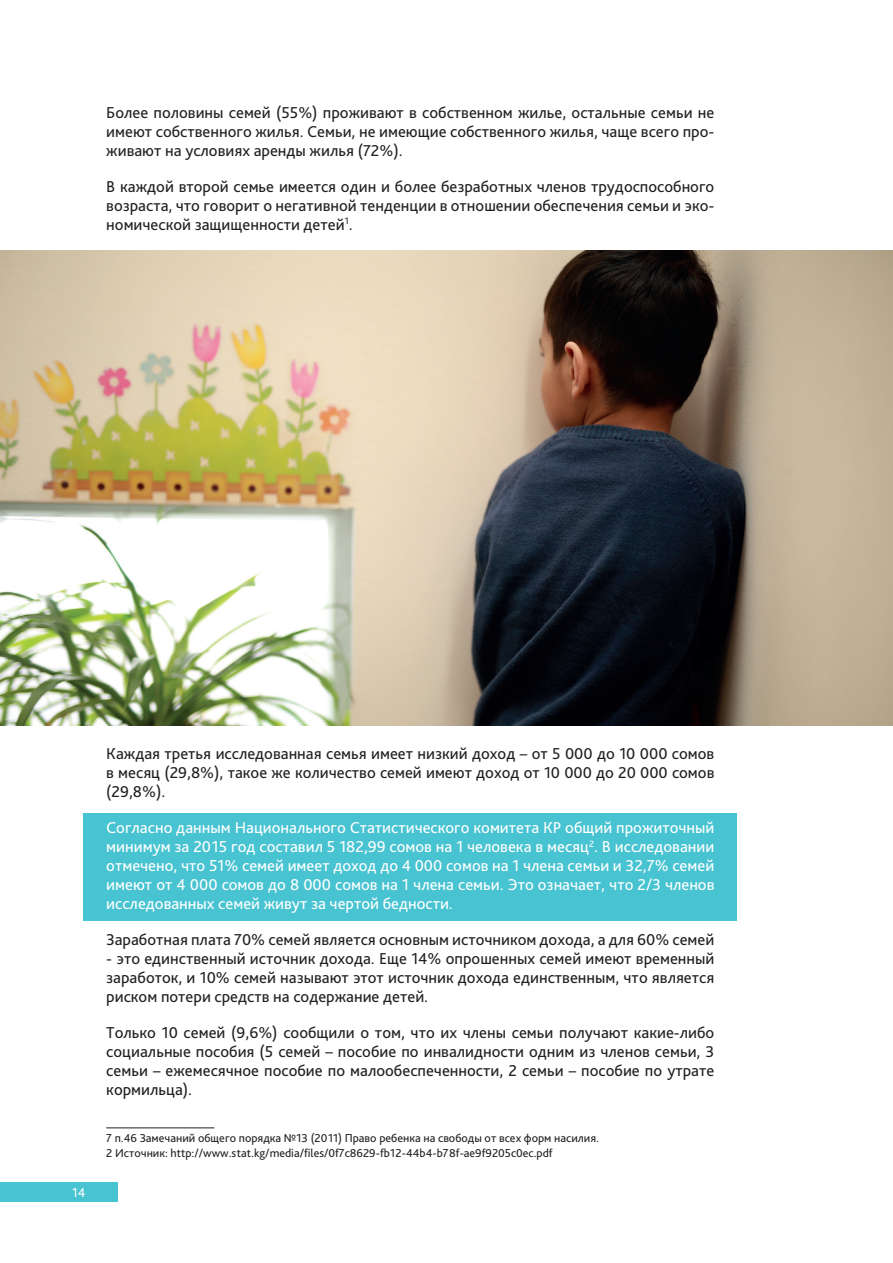
<style>
.page{position:relative;width:893px;height:1263px;background:#fff}
.page>*{position:absolute;margin:0;border:0;box-sizing:border-box;transform-origin:0 0}
.t1{font:16.5px/18.9px "Bliss Pro";color:#231f20;text-align:justify}
.t2{font:16.5px/18.9px "Bliss Pro";color:#fff;text-align:justify}
.t3{font:13.5px "Bliss Pro";color:#fff}
.t4{font:12px/14.4px "Bliss Pro";color:#231f20}
</style>
<div class="page">
<div style="left:0;top:1182px;width:117px;height:19px;background:#48c3d1"></div>
<div style="left:83px;top:814px;width:654px;height:107px;background:#48c3d1"></div>
<hr style="left:106px;top:1127px;width:108px;height:1px;background:#231f20">
<img style="left:0;top:251px;width:893px;height:474px">
<p class="t1" style="left:106px;top:103px;width:610px">Более половины семей (55%) проживают в собственном жилье, остальные семьи не имеют собственного жилья. Семьи, не имеющие собственного жилья, чаще всего про&shy;живают на условиях аренды жилья (72%).</p>
<p class="t1" style="left:106px;top:177px;width:610px">В каждой второй семье имеется один и более безработных членов трудоспособного возраста, что говорит о негативной тенденции в отношении обеспечения семьи и эко&shy;номической защищенности детей<sup>1</sup>.</p>
<p class="t3" style="left:72px;top:1184px;width:15px">14</p>
<p class="t1" style="left:106px;top:744px;width:610px">Каждая третья исследованная семья имеет низкий доход – от 5 000 до 10 000 сомов в месяц (29,8%), такое же количество семей имеют доход от 10 000 до 20 000 сомов (29,8%).</p>
<p class="t2" style="left:106px;top:818px;width:610px">Согласно данным Национального Статистического комитета КР общий прожиточный минимум за 2015 год составил 5 182,99 сомов на 1 человека в месяц<sup>2</sup>. В исследовании отмечено, что 51% семей имеет доход до 4 000 сомов на 1 члена семьи и 32,7% семей имеют от 4 000 сомов до 8 000 сомов на 1 члена семьи. Это означает, что 2/3 членов исследованных семей живут за чертой бедности.</p>
<p class="t1" style="left:106px;top:930px;width:610px">Заработная плата 70% семей является основным источником дохода, а для 60% семей</p>
<p class="t1" style="left:106px;top:949px;width:610px">- это единственный источник дохода. Еще 14% опрошенных семей имеют временный заработок, и 10% семей называют этот источник дохода единственным, что является риском потери средств на содержание детей.</p>
<p class="t1" style="left:106px;top:1023px;width:610px">Только 10 семей (9,6%) сообщили о том, что их члены семьи получают какие-либо социальные пособия (5 семей – пособие по инвалидности одним из членов семьи, 3 семьи – ежемесячное пособие по малообеспеченности, 2 семьи – пособие по утрате кормильца).</p>
<p class="t4" style="left:106px;top:1131px;width:494px">7 п.46 Замечаний общего порядка №13 (2011) Право ребенка на свободы от всех форм насилия.<br>2 Источник: http://www.stat.kg/media/files/0f7c8629-fb12-44b4-b78f-ae9f9205c0ec.pdf</p>
</div>
